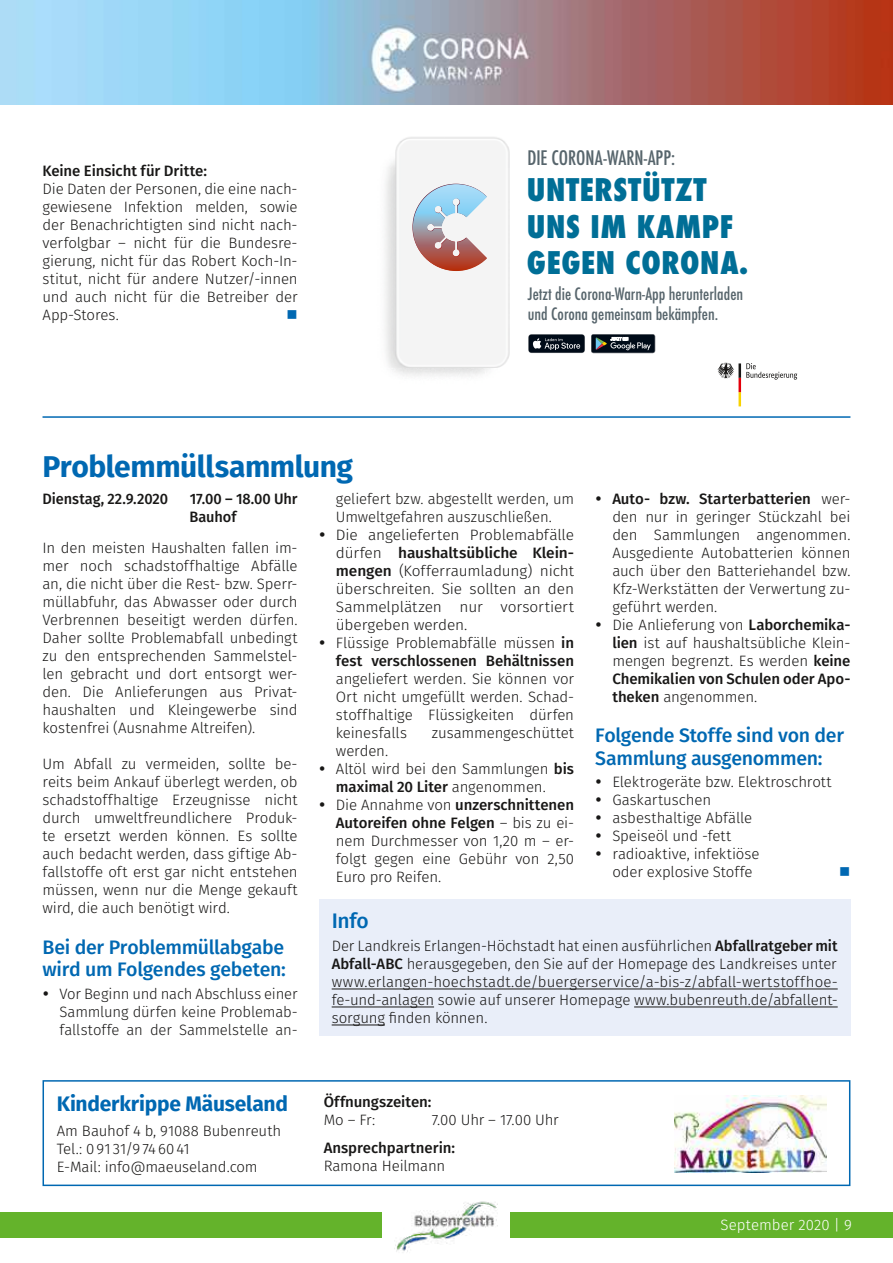
<style>
.page{position:relative;width:893px;height:1263px;background:#fff}
.page>*{position:absolute;margin:0;border:0;box-sizing:border-box;transform-origin:0 0}
.t1{font:800 condensed 30.3px/36.5px "Futura";letter-spacing:.02em;color:#006e96}
.t2{font:700 30px "Fira Sans";letter-spacing:-.015em;color:#0068b2}
.t3{font:700 21px "Fira Sans";letter-spacing:-.01em;color:#0068b2}
.t4{font:500 21px "Fira Sans";color:#0068b2}
.t5{font:500 19.5px/22.5px "Fira Sans";letter-spacing:-.015em;color:#0068b2}
.t6{font:500 condensed 19.5px "Futura";color:#57656c}
.t7{font:500 condensed 16.65px/20px "Futura";color:#57656c}
.t8{font:300 15px/18px "Fira Sans";letter-spacing:-.01em;color:#181716;text-align:justify}
.t9{font:500 15px/18px "Fira Sans";letter-spacing:-.005em;color:#181716}
.t10{font:300 15px "Fira Sans";letter-spacing:.005em;color:#fff}
.t11{font:15px "Wingdings";color:#0068b2}
.s1{font-weight:500}
</style>
<div class="page">
<div style="left:0;top:1212px;width:893px;height:26px;background:#64b32b"></div>
<div style="left:383px;top:1195px;width:127px;height:68px;background:#fff"></div>
<img style="left:394px;top:1201px;width:104px;height:51px">
<img style="left:0;top:0;width:893px;height:105px">
<img style="left:385px;top:137px;width:125px;height:239px">
<svg style="left:412px;top:184px;width:75px;height:87px"></svg>
<svg style="left:528px;top:334px;width:57px;height:19px"></svg>
<svg style="left:591px;top:334px;width:64px;height:19px"></svg>
<svg style="left:717px;top:363px;width:80px;height:43px"></svg>
<hr style="left:43px;top:416px;width:807px;height:2px;background:#0068b2">
<div style="left:319px;top:899px;width:531px;height:136px;background:#e9eef9"></div>
<hr style="left:332px;top:989px;width:506px;height:1px;background:#181716">
<hr style="left:332px;top:1007px;width:102px;height:1px;background:#181716">
<hr style="left:634px;top:1007px;width:204px;height:1px;background:#181716">
<hr style="left:332px;top:1025px;width:53px;height:1px;background:#181716">
<div style="left:43px;top:1080px;width:807px;height:106px;border:2px solid #0068b2"></div>
<img style="left:675px;top:1095px;width:151px;height:77px">
<p class="t9" style="left:43px;top:163px;width:166px">Keine Einsicht für Dritte:</p>
<p class="t8" style="left:43px;top:181px;width:257px">Die Daten der Personen, die eine nach&shy;gewiesene Infektion melden, sowie der Benachrichtigten sind nicht nach&shy;verfolgbar – nicht für die Bundesre&shy;gierung, nicht für das Robert Koch-In&shy;stitut, nicht für andere Nutzer/-innen und auch nicht für die Betreiber der App-Stores.</p>
<p class="t11" style="left:286px;top:306px;width:13px">■</p>
<h3 class="t6" style="left:527px;top:145px;width:149px">DIE CORONA-WARN-APP:</h3>
<h1 class="t1" style="left:527px;top:172px;width:223px">UNTERSTÜTZT<br>UNS IM KAMPF<br>GEGEN CORONA.</h1>
<p class="t7" style="left:528px;top:284px;width:217px">Jetzt die Corona-Warn-App herunterladen und Corona gemeinsam bekämpfen.</p>
<h2 class="t2" style="left:43px;top:446px;width:312px">Problemmüllsammlung</h2>
<p class="t9" style="left:43px;top:491px;width:127px">Dienstag, 22.9.2020</p>
<p class="t9" style="left:190px;top:491px;width:110px">17.00 – 18.00 Uhr<br>Bauhof</p>
<p class="t8" style="left:43px;top:540px;width:257px">In den meisten Haushalten fallen im&shy;mer noch schadstoffhaltige Abfälle an, die nicht über die Rest- bzw. Sperr&shy;müllabfuhr, das Abwasser oder durch Verbrennen beseitigt werden dürfen.<br>Daher sollte Problemabfall unbedingt zu den entsprechenden Sammelstel&shy;len gebracht und dort entsorgt wer&shy;den. Die Anlieferungen aus Privat&shy;haushalten und Kleingewerbe sind kostenfrei (Ausnahme Altreifen).</p>
<p class="t8" style="left:43px;top:756px;width:257px">Um Abfall zu vermeiden, sollte be&shy;reits beim Ankauf überlegt werden, ob schadstoffhaltige Erzeugnisse nicht durch umweltfreundlichere Produk&shy;te ersetzt werden können. Es sollte auch bedacht werden, dass giftige Ab&shy;fallstoffe oft erst gar nicht entstehen müssen, wenn nur die Menge gekauft wird, die auch benötigt wird.</p>
<h3 class="t5" style="left:43px;top:937px;width:245px">Bei der Problemmüllabgabe wird um Folgendes gebeten:</h3>
<p class="t8" style="left:60px;top:985px;width:240px">Vor Beginn und nach Abschluss einer Sammlung dürfen keine Problemab&shy;fallstoffe an der Sammelstelle an-</p>
<p class="t8" style="left:612px;top:491px;width:240px;text-align:left"><span class="s1">Auto- bzw. Starterbatterien</span> wer&shy;den nur in geringer Stückzahl bei den Sammlungen angenommen.<br>Ausgediente Autobatterien können auch über den Batteriehandel bzw.<br>Kfz-Werkstätten der Verwertung zu&shy;geführt werden.<br>Die Anlieferung von <span class="s1">Laborchemika&shy;lien</span> ist auf haushaltsübliche Klein&shy;mengen begrenzt. Es werden <span class="s1">keine<br>Chemikalien von Schulen oder Apo&shy;theken</span> angenommen.</p>
<h3 class="t5" style="left:595px;top:726px;width:250px">Folgende Stoffe sind von der<br>Sammlung ausgenommen:</h3>
<p class="t8" style="left:612px;top:774px;width:221px;text-align:left">Elektrogeräte bzw. Elektroschrott<br>Gaskartuschen<br>asbesthaltige Abfälle<br>Speiseöl und -fett<br>radioaktive, infektiöse<br>oder explosive Stoffe</p>
<p class="t8" style="left:336px;top:491px;width:240px;text-align:left">geliefert bzw. abgestellt werden, um Umweltgefahren auszuschließen.<br>Die angelieferten Problemabfälle dürfen <span class="s1">haushaltsübliche Klein&shy;mengen</span> (Kofferraumladung) nicht überschreiten. Sie sollten an den Sammelplätzen nur vorsortiert übergeben werden.<br>Flüssige Problemabfälle müssen <span class="s1">in fest verschlossenen Behältnissen</span></p>
<p class="t8" style="left:336px;top:671px;width:240px">angeliefert werden. Sie können vor Ort nicht umgefüllt werden. Schad&shy;stoffhaltige Flüssigkeiten dürfen keinesfalls</p>
<p class="t8" style="left:432px;top:725px;width:144px">zusammengeschüttet</p>
<p class="t8" style="left:336px;top:743px;width:240px;text-align:left">werden.<br>Altöl wird bei den Sammlungen <span class="s1">bis maximal 20 Liter</span> angenommen.<br>Die Annahme von <span class="s1">unzerschnittenen<br>Autoreifen ohne Felgen</span> – bis zu ei&shy;nem Durchmesser von 1,20 m – er&shy;folgt gegen eine Gebühr von 2,50<br>Euro pro Reifen.</p>
<p class="t11" style="left:839px;top:864px;width:13px">■</p>
<h3 class="t4" style="left:332px;top:906px;width:39px">Info</h3>
<p class="t8" style="left:332px;top:937px;width:507px">Der Landkreis Erlangen-Höchstadt hat einen ausführlichen <span class="s1">Abfallratgeber mit Abfall-ABC</span> herausgegeben, den Sie auf der Homepage des Landkreises unter www.erlangen-hoechstadt.de/buergerservice/a-bis-z/abfall-wertstoffhoe&shy;fe-und-anlagen sowie auf unserer Homepage www.bubenreuth.de/abfallent&shy;sorgung finden können.</p>
<h3 class="t3" style="left:57px;top:1089px;width:233px">Kinderkrippe Mäuseland</h3>
<p class="t8" style="left:57px;top:1122px;width:226px;text-align:left">Am Bauhof 4 b, 91088 Bubenreuth<br>Tel.: 0 91 31/9 74 60 41<br>E-Mail: info@maeuseland.com</p>
<p class="t9" style="left:324px;top:1094px;width:109px">Öffnungszeiten:</p>
<p class="t8" style="left:324px;top:1112px;width:53px">Mo – Fr:</p>
<p class="t8" style="left:432px;top:1112px;width:129px">7.00 Uhr – 17.00 Uhr</p>
<p class="t9" style="left:324px;top:1139px;width:133px">Ansprechpartnerin:</p>
<p class="t8" style="left:324px;top:1157px;width:123px">Ramona Heilmann</p>
<p class="t10" style="left:721px;top:1214px;width:133px">September 2020 | 9</p>
</div>
